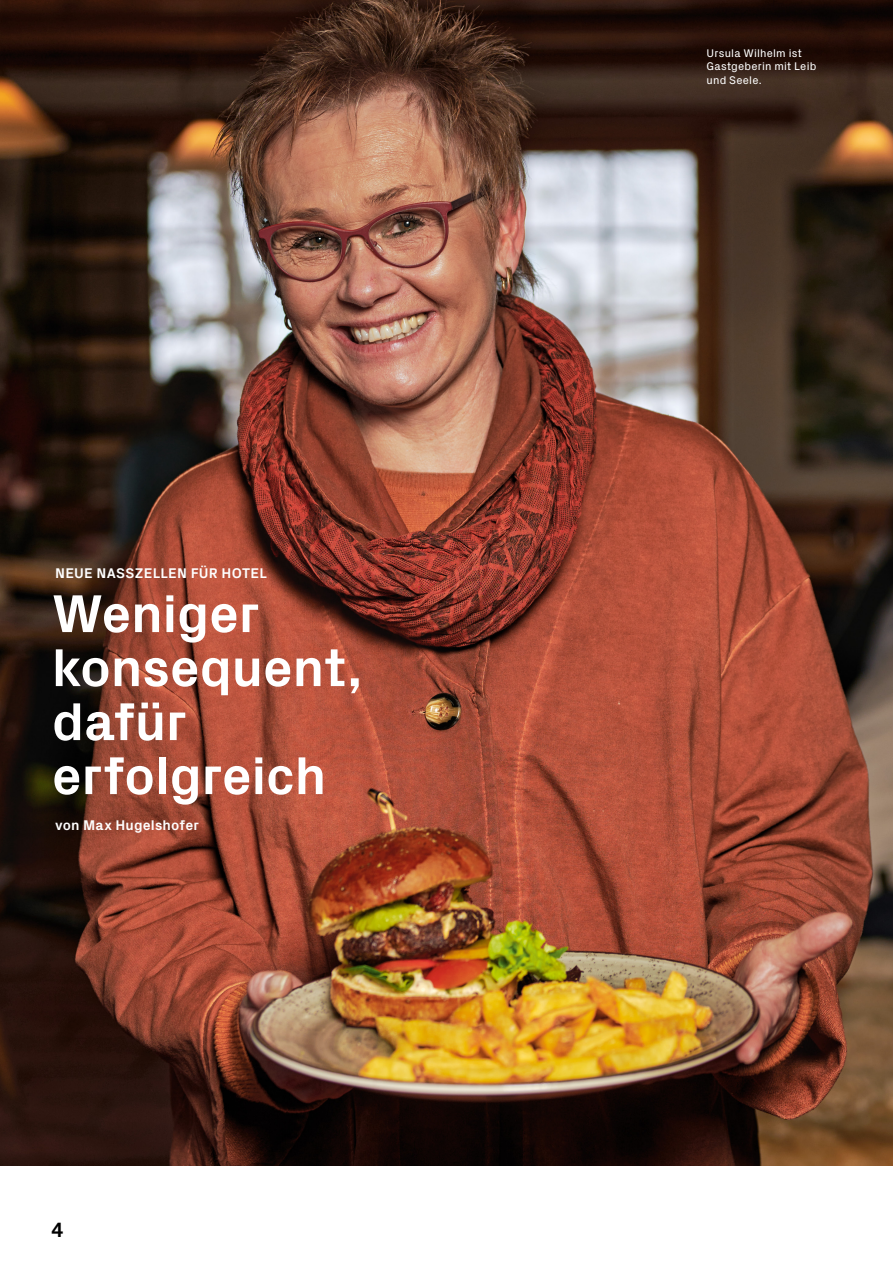
<style>
.page{position:relative;width:893px;height:1263px;background:#fff}
.page>*{position:absolute;margin:0;border:0;box-sizing:border-box;transform-origin:0 0}
.t1{font:700 54px/54px "Px Grotesk";letter-spacing:-.01em;color:#fff}
.t2{font:700 21px "Px Grotesk";color:#000}
.t3{font:700 14.25px "Px Grotesk";letter-spacing:.015em;color:#fff}
.t4{font:11.25px/13.5px "Px Grotesk";letter-spacing:.02em;color:#fff}
</style>
<div class="page">
<img style="left:0;top:0;width:893px;height:1165px">
<p class="t3" style="left:55px;top:563px;width:213px">NEUE NASSZELLEN FÜR HOTEL</p>
<h1 class="t1" style="left:52px;top:584px;width:312px">Weniger konsequent, dafür erfolgreich</h1>
<p class="t3" style="left:55px;top:815px;width:145px">von Max Hugelshofer</p>
<h2 class="t2" style="left:51px;top:1215px;width:14px">4</h2>
<p class="t4" style="left:707px;top:45px;width:111px">Ursula Wilhelm ist<br>Gastgeberin mit Leib und Seele.</p>
</div>
